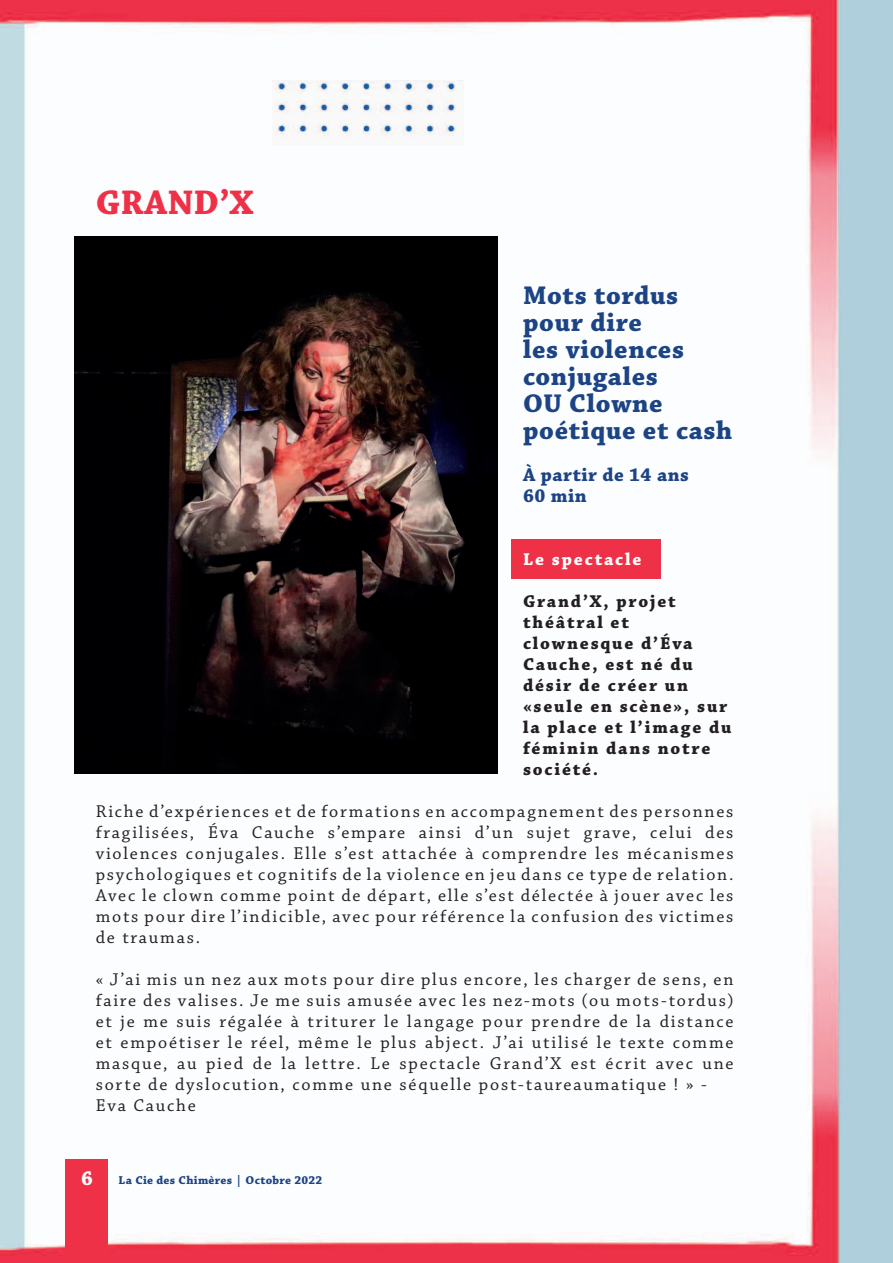
<style>
.page{position:relative;width:893px;height:1263px;background:#fff}
.page>*{position:absolute;margin:0;border:0;box-sizing:border-box;transform-origin:0 0}
.t1{font:700 36px "Chaparral Pro";letter-spacing:.02em;color:#ee3147}
.t2{font:700 27px/27px "Chaparral Pro";letter-spacing:.025em;color:#1c4485}
.t3{font:700 19.5px/21px "Chaparral Pro";letter-spacing:.025em;color:#1c4485}
.t4{font:18px/21px "Chaparral Pro";letter-spacing:.1em;color:#231f20;text-align:justify}
.t5{font:700 18px/21px "Chaparral Pro";letter-spacing:.1em;color:#231f20}
.t6{font:700 18px "Chaparral Pro";letter-spacing:.105em;color:#fff}
.t7{font:700 12px "Chaparral Pro";letter-spacing:.025em;color:#1c4485}
.s1{font-size:21px;color:#fff}
</style>
<div class="page">
<img style="left:0;top:0;width:893px;height:1263px">
<div style="left:65px;top:1160px;width:43px;height:103px;background:#ee3147"></div>
<div style="left:511px;top:539px;width:150px;height:39px;background:#ee3147"></div>
<img style="left:74px;top:237px;width:424px;height:537px">
<img style="left:272px;top:81px;width:191px;height:64px">
<h1 class="t1" style="left:96px;top:181px;width:159px">Grand’X</h1>
<h2 class="t2" style="left:523px;top:283px;width:211px">Mots tordus pour dire<br>les violences conjugales<br>OU Clowne poétique et cash</h2>
<p class="t3" style="left:523px;top:465px;width:167px">À partir de 14 ans<br>60 min</p>
<p class="t6" style="left:523px;top:548px;width:120px">Le spectacle</p>
<p class="t5" style="left:523px;top:591px;width:210px">Grand’X, projet théâtral et clownesque d’Éva<br>Cauche, est né du désir de créer un «seule en scène», sur la place et l’image du féminin dans notre société.</p>
<p class="t4" style="left:96px;top:801px;width:639px">Riche d’expériences et de formations en accompagnement des personnes fragilisées, Éva Cauche s’empare ainsi d’un sujet grave, celui des violences conjugales. Elle s’est attachée à comprendre les mécanismes psychologiques et cognitifs de la violence en jeu dans ce type de relation.<br>Avec le clown comme point de départ, elle s’est délectée à jouer avec les mots pour dire l’indicible, avec pour référence la confusion des victimes de traumas.</p>
<p class="t4" style="left:96px;top:969px;width:639px;text-align:left">« J’ai mis un nez aux mots pour dire plus encore, les charger de sens, en faire des valises. Je me suis amusée avec les nez-mots (ou mots-tordus) et je me suis régalée à triturer le langage pour prendre de la distance et empoétiser le réel, même le plus abject. J’ai utilisé le texte comme masque, au pied de la lettre. Le spectacle Grand’X est écrit avec une sorte de dyslocution, comme une séquelle post-taureaumatique ! » - Eva Cauche</p>
<p class="t7" style="left:81px;top:1173px;width:243px"><span class="s1">6</span> La Cie des Chimères | Octobre 2022</p>
</div>
